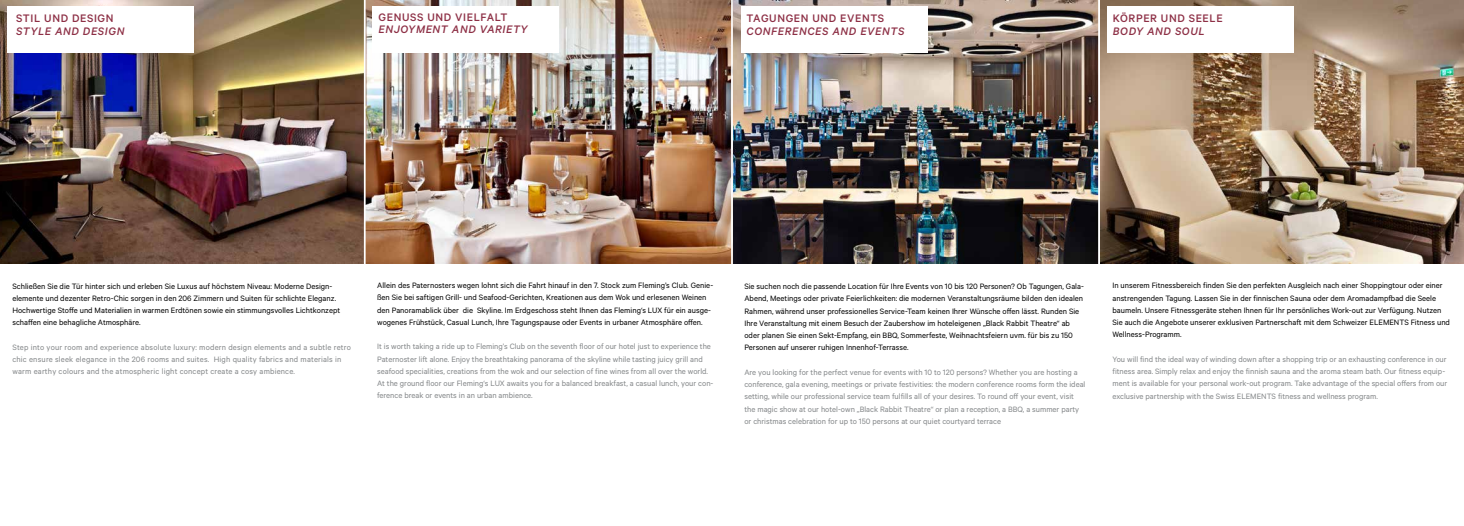
<style>
.page{position:relative;width:1464px;height:526px;background:#fff}
.page>*{position:absolute;margin:0;border:0;box-sizing:border-box;transform-origin:0 0}
.t1{font:italic 500 12.25px "Calibre";letter-spacing:.05em;color:#8d2f45}
.t2{font:500 12.25px "Calibre";letter-spacing:.05em;color:#8d2f45}
.t3{font:8.75px/12.2px "Calibre";color:#000}
.t4{font:8.75px/12.2px "Calibre";color:#848789}
.t5{font:8.75px/12.2px "Calibre";letter-spacing:.02em;color:#848789}
</style>
<div class="page">
<img style="left:1100px;top:0;width:363px;height:263px">
<img style="left:0;top:0;width:1098px;height:263px">
<hr style="left:364px;top:0;width:1px;height:371px;background:#fff">
<hr style="left:731px;top:0;width:2px;height:371px;background:#fff">
<div style="left:7px;top:6px;width:186px;height:47px;background:#fff"></div>
<div style="left:372px;top:6px;width:187px;height:47px;background:#fff"></div>
<div style="left:741px;top:6px;width:186px;height:47px;background:#fff"></div>
<div style="left:1107px;top:6px;width:186px;height:47px;background:#fff"></div>
<h1 class="t2" style="left:16px;top:12px;width:99px">STIL UND DESIGN</h1>
<h1 class="t1" style="left:16px;top:24px;width:110px">STYLE AND DESIGN</h1>
<h1 class="t2" style="left:378px;top:10px;width:130px">GENUSS UND VIELFALT</h1>
<h1 class="t1" style="left:378px;top:23px;width:150px">ENJOYMENT AND VARIETY</h1>
<h1 class="t2" style="left:746px;top:12px;width:139px">TAGUNGEN UND EVENTS</h1>
<h1 class="t1" style="left:746px;top:24px;width:160px">CONFERENCES AND EVENTS</h1>
<h1 class="t2" style="left:1112px;top:12px;width:111px">KÖRPER UND SEELE</h1>
<h1 class="t1" style="left:1112px;top:24px;width:93px">BODY AND SOUL</h1>
<p class="t3" style="left:12px;top:279px;width:329px">Schließen Sie die Tür hinter sich und erleben Sie Luxus auf höchstem Niveau: Moderne Design&shy;elemente und dezenter Retro-Chic sorgen in den 206 Zimmern und Suiten für schlichte Eleganz.<br>Hochwertige Stoffe und Materialien in warmen Erdtönen sowie ein stimmungsvolles Lichtkonzept schaffen eine behagliche Atmosphäre.</p>
<p class="t5" style="left:12px;top:341px;width:340px">Step into your room and experience absolute luxury: modern design elements and a subtle retro chic ensure sleek elegance in the 206 rooms and suites. High quality fabrics and materials in warm earthy colours and the atmospheric light concept create a cosy ambience.</p>
<p class="t3" style="left:377px;top:279px;width:337px">Allein des Paternosters wegen lohnt sich die Fahrt hinauf in den 7. Stock zum Fleming’s Club. Genie&shy;ßen Sie bei saftigen Grill- und Seafood-Gerichten, Kreationen aus dem Wok und erlesenen Weinen den Panoramablick über die Skyline. Im Erdgeschoss steht Ihnen das Fleming‘s LUX für ein ausge&shy;wogenes Frühstück, Casual Lunch, Ihre Tagungspause oder Events in urbaner Atmosphäre offen.</p>
<p class="t4" style="left:377px;top:340px;width:338px">It is worth taking a ride up to Fleming’s Club on the seventh floor of our hotel just to experience the Paternoster lift alone. Enjoy the breathtaking panorama of the skyline while tasting juicy grill and seafood specialities, creations from the wok and our selection of fine wines from all over the world.<br>At the ground floor our Fleming‘s LUX awaits you for a balanced breakfast, a casual lunch, your con&shy;ference break or events in an urban ambience.</p>
<p class="t3" style="left:744px;top:280px;width:341px">Sie suchen noch die passende Location für Ihre Events von 10 bis 120 Personen? Ob Tagungen, Gala-Abend, Meetings oder private Feierlichkeiten: die modernen Veranstaltungsräume bilden den idealen Rahmen, während unser professionelles Service-Team keinen Ihrer Wünsche offen lässt. Runden Sie Ihre Veranstaltung mit einem Besuch der Zaubershow im hoteleigenen „Black Rabbit Theatre“ ab oder planen Sie einen Sekt-Empfang, ein BBQ, Sommerfeste, Weihnachtsfeiern uvm. für bis zu 150<br>Personen auf unserer ruhigen Innenhof-Terrasse.</p>
<p class="t4" style="left:744px;top:366px;width:342px">Are you looking for the perfect venue for events with 10 to 120 persons? Whether you are hosting a conference, gala evening, meetings or private festivities: the modern conference rooms form the ideal setting, while our professional service team fulfills all of your desires. To round off your event, visit the magic show at our hotel-own „Black Rabbit Theatre“ or plan a reception, a BBQ, a summer party or christmas celebration for up to 150 persons at our quiet courtyard terrace</p>
<p class="t3" style="left:1112px;top:279px;width:339px">In unserem Fitnessbereich finden Sie den perfekten Ausgleich nach einer Shoppingtour oder einer anstrengenden Tagung. Lassen Sie in der finnischen Sauna oder dem Aromadampfbad die Seele baumeln. Unsere Fitnessgeräte stehen Ihnen für Ihr persönliches Work-out zur Verfügung. Nutzen Sie auch die Angebote unserer exklusiven Partnerschaft mit dem Schweizer ELEMENTS Fitness und Wellness-Programm.</p>
<p class="t4" style="left:1112px;top:353px;width:336px">You will find the ideal way of winding down after a shopping trip or an exhausting conference in our fitness area. Simply relax and enjoy the finnish sauna and the aroma steam bath. Our fitness equip&shy;ment is available for your personal work-out program. Take advantage of the special offers from our exclusive partnership with the Swiss ELEMENTS fitness and wellness program.</p>
</div>
